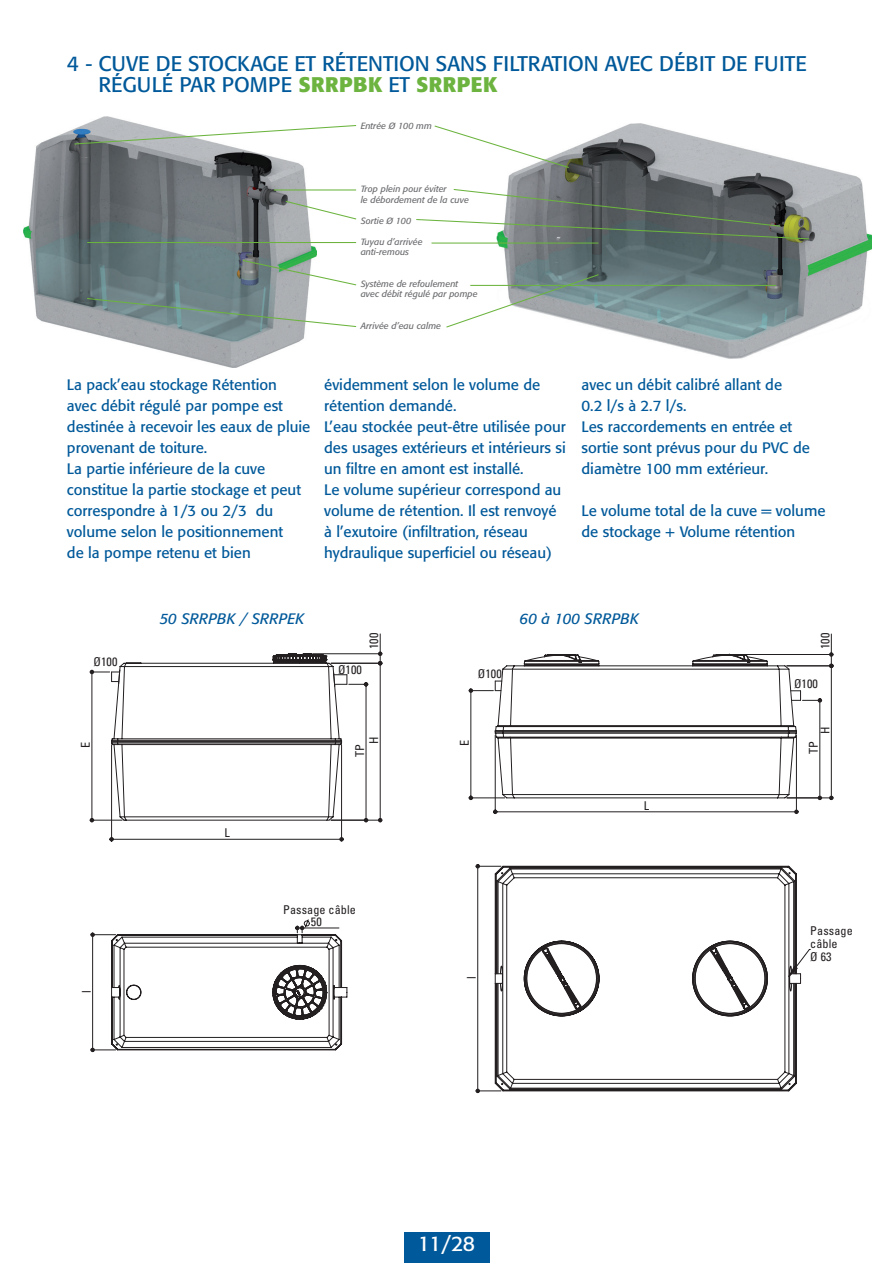
<style>
.page{position:relative;width:893px;height:1263px;background:#fff}
.page>*{position:absolute;margin:0;border:0;box-sizing:border-box;transform-origin:0 0}
.t1{font:21px/21px "Formata";color:#00599a}
.t2{font:21px "Formata";color:#fff}
.t3{font:15px/21px "Formata";color:#00599a}
.t4{font:italic 15px "Formata";letter-spacing:.02em;color:#00599a}
.t5{font:condensed 12.15px/12.6px "Univers";letter-spacing:.01em;color:#231f20;text-align:center}
.t6{font:italic 9px/10.5px "Formata";color:#6c6d70}
.s1{font-weight:700;color:#6cb43f}
</style>
<div class="page">
<div style="left:404px;top:1232px;width:85px;height:31px;background:#00599a"></div>
<img style="left:24px;top:116px;width:292px;height:252px">
<img style="left:496px;top:123px;width:376px;height:236px">
<svg style="left:111px;top:841px;width:236px;height:209px"></svg>
<svg style="left:118px;top:965px;width:217px;height:55px"></svg>
<svg style="left:91px;top:1048px;width:25px;height:4px"></svg>
<hr style="left:92px;top:935px;width:1px;height:115px;background:#231f20">
<svg style="left:91px;top:932px;width:25px;height:5px"></svg>
<hr style="left:302px;top:928px;width:37px;height:1px;background:#231f20">
<svg style="left:295px;top:919px;width:15px;height:14px"></svg>
<hr style="left:331px;top:820px;width:51px;height:1px;background:#231f20">
<hr style="left:380px;top:663px;width:1px;height:157px;background:#231f20">
<svg style="left:90px;top:653px;width:278px;height:188px"></svg>
<hr style="left:331px;top:663px;width:51px;height:1px;background:#231f20">
<hr style="left:313px;top:653px;width:69px;height:1px;background:#231f20">
<svg style="left:378px;top:634px;width:4px;height:31px"></svg>
<svg style="left:495px;top:814px;width:302px;height:277px"></svg>
<hr style="left:731px;top:654px;width:102px;height:1px;background:#231f20">
<hr style="left:477px;top:866px;width:1px;height:225px;background:#231f20">
<svg style="left:476px;top:864px;width:25px;height:4px"></svg>
<svg style="left:476px;top:1089px;width:25px;height:4px"></svg>
<svg style="left:495px;top:941px;width:315px;height:75px"></svg>
<svg style="left:469px;top:654px;width:353px;height:160px"></svg>
<hr style="left:787px;top:798px;width:46px;height:1px;background:#231f20">
<hr style="left:787px;top:666px;width:46px;height:1px;background:#231f20">
<hr style="left:831px;top:666px;width:1px;height:132px;background:#231f20">
<svg style="left:829px;top:634px;width:4px;height:34px"></svg>
<svg style="left:73px;top:124px;width:284px;height:21px"></svg>
<svg style="left:434px;top:125px;width:136px;height:44px"></svg>
<svg style="left:446px;top:273px;width:154px;height:55px"></svg>
<hr style="left:470px;top:285px;width:306px;height:1px;background:#6cb43f">
<hr style="left:274px;top:189px;width:82px;height:1px;background:#6cb43f">
<hr style="left:87px;top:242px;width:269px;height:1px;background:#6cb43f">
<svg style="left:284px;top:200px;width:73px;height:20px"></svg>
<svg style="left:416px;top:188px;width:394px;height:52px"></svg>
<hr style="left:431px;top:243px;width:167px;height:1px;background:#6cb43f">
<svg style="left:86px;top:297px;width:271px;height:31px"></svg>
<svg style="left:242px;top:259px;width:115px;height:27px"></svg>
<h1 class="t1" style="left:98px;top:53px;width:710px;text-indent:-32px">4 - CUVE DE STOCKAGE ET RÉTENTION SANS FILTRATION AVEC DÉBIT DE FUITE<br>RÉGULÉ PAR POMPE <span class="s1">SRRPBK</span> ET <span class="s1">SRRPEK</span></h1>
<p class="t6" style="left:361px;top:121px;width:73px">Entrée Ø 100 mm</p>
<p class="t6" style="left:361px;top:184px;width:110px">Trop plein pour éviter<br>le débordement de la cuve</p>
<p class="t6" style="left:361px;top:215px;width:52px">Sortie Ø 100</p>
<p class="t6" style="left:361px;top:236px;width:63px">Tuyau d’arrivée anti-remous</p>
<p class="t6" style="left:361px;top:278px;width:118px">Système de refoulement avec débit régulé par pompe</p>
<p class="t6" style="left:361px;top:320px;width:82px">Arrivée d’eau calme</p>
<p class="t3" style="left:67px;top:374px;width:245px">La pack’eau stockage Rétention avec débit régulé par pompe est destinée à recevoir les eaux de pluie provenant de toiture.<br>La partie inférieure de la cuve constitue la partie stockage et peut correspondre à 1/3 ou 2/3 du volume selon le positionnement<br>de la pompe retenu et bien</p>
<p class="t3" style="left:324px;top:374px;width:243px">évidemment selon le volume de rétention demandé.<br>L’eau stockée peut-être utilisée pour des usages extérieurs et intérieurs si un filtre en amont est installé.<br>Le volume supérieur correspond au volume de rétention. Il est renvoyé à l’exutoire (infiltration, réseau hydraulique superficiel ou réseau)</p>
<p class="t3" style="left:581px;top:374px;width:230px">avec un débit calibré allant de<br>0.2 l/s à 2.7 l/s.<br>Les raccordements en entrée et sortie sont prévus pour du PVC de diamètre 100 mm extérieur.</p>
<p class="t3" style="left:581px;top:500px;width:246px">Le volume total de la cuve = volume de stockage + Volume rétention</p>
<p class="t4" style="left:160px;top:610px;width:146px">50 SRRPBK / SRRPEK</p>
<p class="t4" style="left:520px;top:610px;width:121px">60 à 100 SRRPBK</p>
<p class="t5" style="left:94px;top:656px;width:25px">Ø100</p>
<p class="t5" style="left:338px;top:663px;width:25px">Ø100</p>
<p class="t5" style="left:367px;top:649px;width:18px;rotate:-90deg">100</p>
<p class="t5" style="left:819px;top:649px;width:18px;rotate:-90deg">100</p>
<p class="t5" style="left:478px;top:667px;width:25px">Ø100</p>
<p class="t5" style="left:794px;top:677px;width:25px">Ø100</p>
<p class="t5" style="left:819px;top:734px;width:9px;rotate:-90deg">H</p>
<p class="t5" style="left:367px;top:744px;width:9px;rotate:-90deg">H</p>
<p class="t5" style="left:79px;top:748px;width:8px;rotate:-90deg">E</p>
<p class="t5" style="left:353px;top:757px;width:14px;rotate:-90deg">TP</p>
<p class="t5" style="left:80px;top:993px;width:4px;rotate:-90deg">l</p>
<p class="t5" style="left:225px;top:827px;width:7px">L</p>
<p class="t5" style="left:283px;top:903px;width:74px">Passage câble<br>50</p>
<p class="t5" style="left:458px;top:746px;width:8px;rotate:-90deg">E</p>
<p class="t5" style="left:465px;top:979px;width:4px;rotate:-90deg">l</p>
<h1 class="t2" style="left:418px;top:1231px;width:59px">11/28</h1>
<p class="t5" style="left:644px;top:799px;width:7px">L</p>
<p class="t5" style="left:807px;top:754px;width:14px;rotate:-90deg">TP</p>
<p class="t5" style="left:810px;top:924px;width:44px;text-align:left">Passage câble<br>Ø 63</p>
</div>
